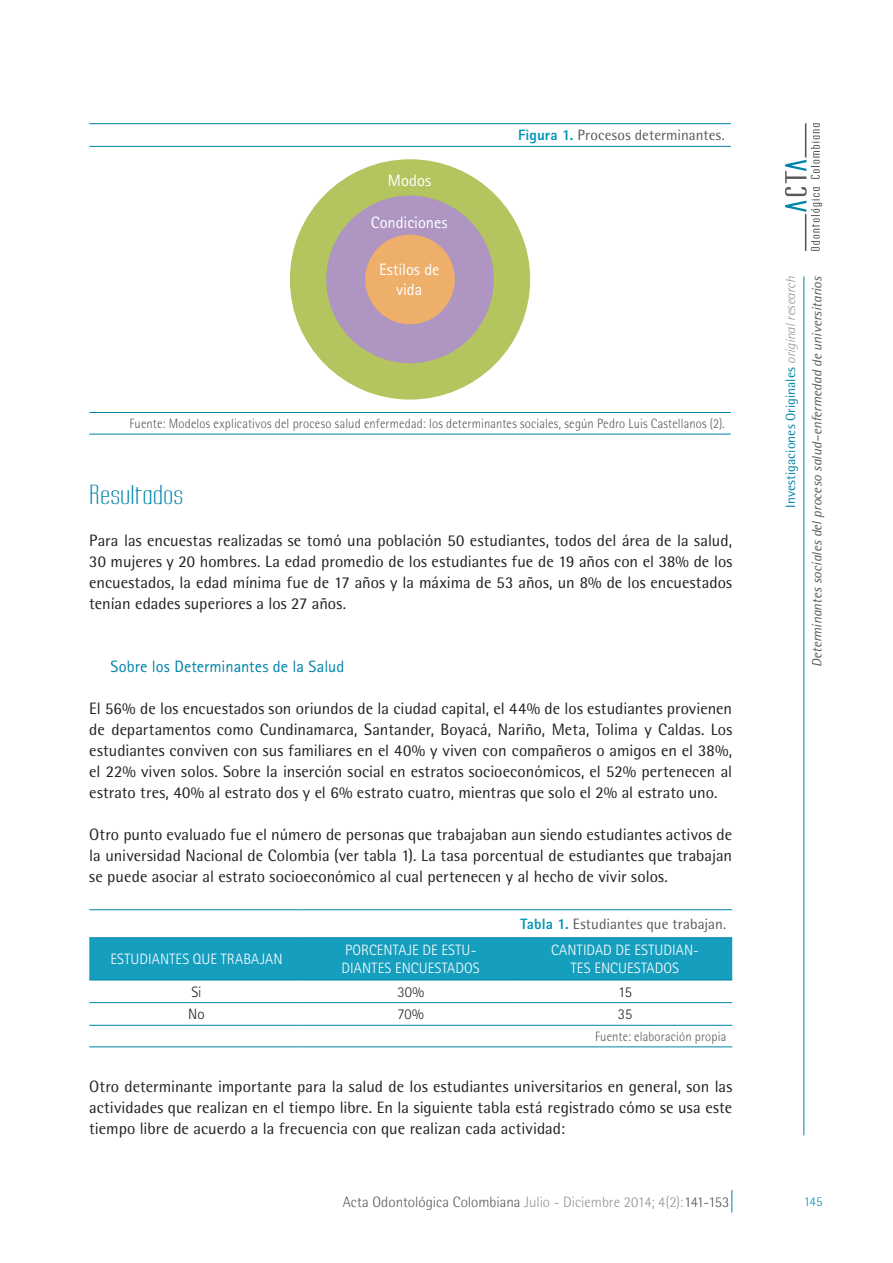
<style>
.page{position:relative;width:893px;height:1263px;background:#fff}
.page>*{position:absolute;margin:0;border:0;box-sizing:border-box;transform-origin:0 0}
.subtít-1{font:24px "Labtop Secundo Wide";letter-spacing:.01em;color:#0083a9}
.txt-base{font:16.5px/21px "Rotis Semi Sans Std";color:#231f20;text-align:justify}
.subtit-2{font:16.5px "Rotis Sans Serif Std";color:#0083a9}
.t1{font:16.5px/19.8px "Rotis Sans Serif Std";letter-spacing:-.005em;color:#fff;text-align:center}
.tab-subtit2{font:300 15px/18px "Rotis Sans Serif Std";letter-spacing:.01em;color:#fff}
.tab-título{font:15px "Rotis Semi Sans Std";letter-spacing:.005em;color:#57585a}
.t2{font:300 15px "Rotis Semi Sans Std";color:#57585a}
.tab-txtcenter{font:300 15px "Rotis Sans Serif Std";letter-spacing:-.005em;color:#231f20}
.tab-piedetabla{font:300 13.5px "Rotis Semi Sans Std";letter-spacing:.015em;color:#57585a;scale:.93 1}
.t3{font:italic 13.5px/26.4px "Rotis Semi Sans Std";letter-spacing:-.005em;color:#57585a;text-align:right}
.t4{font:300 13.5px "Rotis Semi Sans Std";color:#0095b8}
.s1{font-family:"Rotis Sans Serif Std";font-weight:800;color:#0095b8}
.s2{font-style:normal;color:#0083a9}
.s3{font-weight:300;color:#939598}
.s4{color:#939598}
</style>
<div class="page">
<svg style="left:785px;top:123px;width:37px;height:128px"></svg>
<svg style="left:731px;top:1190px;width:1px;height:23px"></svg>
<hr style="left:804px;top:276px;width:1px;height:859px;background:#0083a9">
<hr style="left:89px;top:123px;width:642px;height:1px;background:#0083a9">
<hr style="left:89px;top:146px;width:642px;height:1px;background:#0083a9">
<hr style="left:89px;top:412px;width:642px;height:1px;background:#0083a9">
<hr style="left:89px;top:434px;width:642px;height:1px;background:#0083a9">
<div style="left:290px;top:159px;width:240px;height:241px;background:#b4c55f;border-radius:50%"></div>
<div style="left:326px;top:196px;width:168px;height:167px;background:#ae95c2;border-radius:50%"></div>
<div style="left:365px;top:235px;width:90px;height:89px;background:#eeaf6a;border-radius:50%"></div>
<div style="left:89px;top:938px;width:643px;height:42px;background:#169ebf"></div>
<hr style="left:89px;top:1002px;width:215px;height:1px;background:#0083a9">
<hr style="left:304px;top:1002px;width:214px;height:1px;background:#0083a9">
<hr style="left:518px;top:1002px;width:214px;height:1px;background:#0083a9">
<hr style="left:89px;top:1025px;width:215px;height:1px;background:#0083a9">
<hr style="left:304px;top:1025px;width:214px;height:1px;background:#0083a9">
<hr style="left:518px;top:1025px;width:214px;height:1px;background:#0083a9">
<hr style="left:89px;top:1046px;width:215px;height:1px;background:#0083a9">
<hr style="left:304px;top:1046px;width:214px;height:1px;background:#0083a9">
<hr style="left:518px;top:1046px;width:214px;height:1px;background:#0083a9">
<hr style="left:89px;top:909px;width:215px;height:1px;background:#0083a9">
<hr style="left:304px;top:909px;width:214px;height:1px;background:#0083a9">
<hr style="left:518px;top:909px;width:214px;height:1px;background:#0083a9">
<hr style="left:89px;top:937px;width:215px;height:1px;background:#0083a9">
<hr style="left:304px;top:937px;width:214px;height:1px;background:#0083a9">
<hr style="left:518px;top:937px;width:214px;height:1px;background:#0083a9">
<hr style="left:89px;top:980px;width:215px;height:1px;background:#0083a9">
<hr style="left:304px;top:980px;width:214px;height:1px;background:#0083a9">
<hr style="left:518px;top:980px;width:214px;height:1px;background:#0083a9">
<p class="t1" style="left:388px;top:170px;width:45px">Modos</p>
<p class="t1" style="left:371px;top:212px;width:78px">Condiciones</p>
<p class="t1" style="left:379px;top:260px;width:62px">Estilos de vida</p>
<p class="tab-título" style="left:518px;top:126px;width:208px"><span class="s1">Figura 1.</span> Procesos determinantes.</p>
<p class="tab-piedetabla" style="left:129px;top:416px;width:642px">Fuente: Modelos explicativos del proceso salud enfermedad: los determinantes sociales, según Pedro Luis Castellanos (2).</p>
<p class="subtít-1" style="left:89px;top:480px;width:95px">Resultados</p>
<p class="txt-base" style="left:89px;top:530px;width:644px">Para las encuestas realizadas se tomó una población 50 estudiantes, todos del área de la salud, 30 mujeres y 20 hombres. La edad promedio de los estudiantes fue de 19 años con el 38% de los encuestados, la edad mínima fue de 17 años y la máxima de 53 años, un 8% de los encuestados tenían edades superiores a los 27 años.</p>
<p class="subtit-2" style="left:111px;top:657px;width:235px">Sobre los Determinantes de la Salud</p>
<p class="txt-base" style="left:89px;top:698px;width:644px">El 56% de los encuestados son oriundos de la ciudad capital, el 44% de los estudiantes provienen de departamentos como Cundinamarca, Santander, Boyacá, Nariño, Meta, Tolima y Caldas. Los estudiantes conviven con sus familiares en el 40% y viven con compañeros o amigos en el 38%, el 22% viven solos. Sobre la inserción social en estratos socioeconómicos, el 52% pertenecen al estrato tres, 40% al estrato dos y el 6% estrato cuatro, mientras que solo el 2% al estrato uno.</p>
<p class="txt-base" style="left:89px;top:824px;width:644px">Otro punto evaluado fue el número de personas que trabajaban aun siendo estudiantes activos de la universidad Nacional de Colombia (ver tabla 1). La tasa porcentual de estudiantes que trabajan se puede asociar al estrato socioeconómico al cual pertenecen y al hecho de vivir solos.</p>
<p class="tab-título" style="left:521px;top:915px;width:207px"><span class="s1">Tabla 1.</span> Estudiantes que trabajan.</p>
<p class="tab-subtit2" style="left:110px;top:950px;width:174px">ESTUDIANTES QUE TRABAJAN</p>
<p class="tab-subtit2" style="left:342px;top:941px;width:140px">PORCENTAJE DE ESTU-<br>DIANTES ENCUESTADOS</p>
<p class="tab-subtit2" style="left:551px;top:941px;width:150px;text-align:center">CANTIDAD DE ESTUDIAN-<br>TES ENCUESTADOS</p>
<p class="tab-txtcenter" style="left:191px;top:983px;width:12px">Si</p>
<p class="tab-txtcenter" style="left:397px;top:983px;width:28px">30%</p>
<p class="tab-txtcenter" style="left:618px;top:983px;width:15px">15</p>
<p class="tab-txtcenter" style="left:188px;top:1006px;width:18px">No</p>
<p class="tab-txtcenter" style="left:398px;top:1006px;width:28px">70%</p>
<p class="tab-txtcenter" style="left:618px;top:1006px;width:16px">35</p>
<p class="tab-piedetabla" style="left:595px;top:1028px;width:143px">Fuente: elaboración propia</p>
<p class="txt-base" style="left:89px;top:1076px;width:644px">Otro determinante importante para la salud de los estudiantes universitarios en general, son las actividades que realizan en el tiempo libre. En la siguiente tabla está registrado cómo se usa este tiempo libre de acuerdo a la frecuencia con que realizan cada actividad:</p>
<p class="t3" style="left:777px;top:667px;width:393px;rotate:-90deg"><span class="s2">Investigaciones Originales</span> <span class="s3">original research<br></span>Determinantes sociales del proceso salud–enfermedad de universitarios</p>
<p class="t2" style="left:343px;top:1193px;width:388px">Acta Odontológica Colombiana <span class="s4">Julio - Diciembre 2014; 4(2):</span>141-153</p>
<p class="t4" style="left:804px;top:1194px;width:20px">145</p>
</div>
